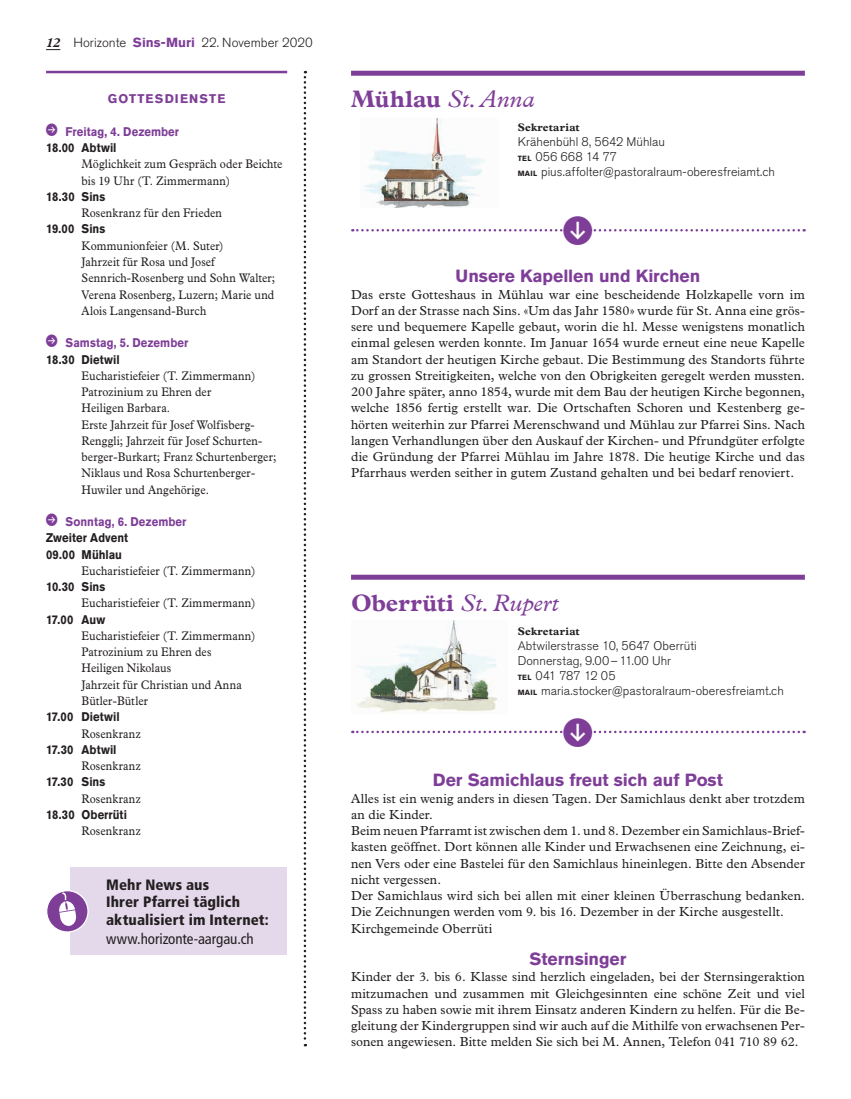
<style>
.page{position:relative;width:851px;height:1099px;background:#fff}
.page>*{position:absolute;margin:0;border:0;box-sizing:border-box;transform-origin:0 0}
.t1{font:italic 23.75px "Plantin MT Pro";letter-spacing:-.005em;color:#7e3e98}
.t2{font:700 17.5px "Akzidenz Grotesk Pro";letter-spacing:-.005em;color:#7e3e98}
.t3{font:900 condensed 15px/17.5px "Frutiger LT Std";letter-spacing:.01em;color:#231f20}
.t4{font:condensed 15px "Frutiger LT Std";letter-spacing:-.005em;color:#231f20}
.t5{font:13.12px/16.2px "Plantin Std";letter-spacing:.01em;color:#231f20;text-align:justify}
.t6{font:300 13.12px "Akzidenz Grotesk Pro";color:#231f20}
.t7{font:12.5px/16.2px "Plantin Std";letter-spacing:.01em;color:#231f20;scale:.9 1}
.t8{font:300 12.5px/15px "Akzidenz Grotesk Pro";letter-spacing:.005em;color:#231f20}
.t9{font:700 12.5px/16.2px "Akzidenz Grotesk Pro";letter-spacing:.005em;color:#231f20;scale:.9 1}
.t10{font:700 12.5px "Akzidenz Grotesk Pro";letter-spacing:.01em;color:#7e3e98;scale:.9 1}
.t11{font:700 12.5px "Akzidenz Grotesk Pro";letter-spacing:.09em;color:#7e3e98}
.t12{font:700 11px "Plantin MT Pro";letter-spacing:.025em;color:#231f20}
.s1{font-family:"Plantin MT Pro";font-weight:700;font-style:italic}
.s2{font-weight:700;color:#7e3e98}
.s3{font-weight:700;font-style:normal}
.s4{font-weight:700;font-size:7.5px}
</style>
<div class="page">
<svg style="left:46px;top:49px;width:14px;height:1px"></svg>
<svg style="left:303px;top:71px;width:3px;height:975px"></svg>
<hr style="left:46px;top:71px;width:241px;height:2px;background:#7e3e98">
<div style="left:351px;top:71px;width:453px;height:5px;background:#7e3e98"></div>
<img style="left:364px;top:119px;width:121px;height:88px">
<div style="left:351px;top:574px;width:453px;height:5px;background:#7e3e98"></div>
<img style="left:356px;top:621px;width:142px;height:92px">
<div style="left:71px;top:867px;width:216px;height:88px;background:#e3d9eb"></div>
<div style="left:47px;top:890px;width:41px;height:42px;background:#7e3e98;border-radius:50%"></div>
<div style="left:46px;top:890px;width:43px;height:42px;border:1px solid #fff;border-radius:50%"></div>
<svg style="left:58px;top:892px;width:19px;height:34px"></svg>
<svg style="left:352px;top:229px;width:452px;height:3px"></svg>
<svg style="left:352px;top:730px;width:452px;height:4px"></svg>
<p class="t6" style="left:46px;top:34px;width:268px"><span class="s1">12</span> Horizonte <span class="s2">Sins-Muri</span> 22. November 2020</p>
<p class="t11" style="left:108px;top:91px;width:119px">GOTTESDIENSTE</p>
<p class="t10" style="left:66px;top:123px;width:128px">Freitag, 4. Dezember</p>
<p class="t9" style="left:46px;top:139px;width:80px">18.00 Abtwil</p>
<p class="t7" style="left:82px;top:156px;width:225px">Möglichkeit zum Gespräch oder Beichte bis 19 Uhr (T. Zimmermann)</p>
<p class="t9" style="left:46px;top:188px;width:67px">18.30 Sins</p>
<p class="t7" style="left:82px;top:205px;width:157px">Rosenkranz für den Frieden</p>
<p class="t9" style="left:46px;top:221px;width:67px">19.00 Sins</p>
<p class="t7" style="left:82px;top:237px;width:217px">Kommunionfeier (M. Suter)<br>Jahrzeit für Rosa und Josef<br>Sennrich-Rosenberg und Sohn Walter;<br>Verena Rosenberg, Luzern; Marie und<br>Alois Langensand-Burch</p>
<p class="t10" style="left:66px;top:335px;width:138px">Samstag, 5. Dezember</p>
<p class="t9" style="left:46px;top:351px;width:83px">18.30 Dietwil</p>
<p class="t7" style="left:82px;top:367px;width:218px">Eucharistiefeier (T. Zimmermann)<br>Patrozinium zu Ehren der<br>Heiligen Barbara.<br>Erste Jahrzeit für Josef Wolfisberg-<br>Renggli; Jahrzeit für Josef Schurten&shy;berger-Burkart; Franz Schurtenberger;<br>Niklaus und Rosa Schurtenberger-<br>Huwiler und Angehörige.</p>
<p class="t10" style="left:66px;top:513px;width:136px">Sonntag, 6. Dezember</p>
<p class="t9" style="left:46px;top:529px;width:93px">Zweiter Advent<br>09.00 Mühlau</p>
<p class="t7" style="left:82px;top:562px;width:195px">Eucharistiefeier (T. Zimmermann)</p>
<p class="t9" style="left:46px;top:578px;width:67px">10.30 Sins</p>
<p class="t7" style="left:81px;top:595px;width:195px">Eucharistiefeier (T. Zimmermann)</p>
<p class="t9" style="left:46px;top:611px;width:67px">17.00 Auw</p>
<p class="t7" style="left:81px;top:627px;width:195px">Eucharistiefeier (T. Zimmermann)<br>Patrozinium zu Ehren des<br>Heiligen Nikolaus<br>Jahrzeit für Christian und Anna<br>Bütler-Bütler</p>
<p class="t9" style="left:46px;top:708px;width:83px">17.00 Dietwil</p>
<p class="t7" style="left:81px;top:725px;width:67px">Rosenkranz</p>
<p class="t9" style="left:46px;top:741px;width:80px">17.30 Abtwil</p>
<p class="t7" style="left:81px;top:757px;width:67px">Rosenkranz</p>
<p class="t9" style="left:46px;top:773px;width:67px">17.30 Sins</p>
<p class="t7" style="left:81px;top:790px;width:67px">Rosenkranz</p>
<p class="t9" style="left:46px;top:806px;width:91px">18.30 Oberrüti</p>
<p class="t7" style="left:81px;top:822px;width:67px">Rosenkranz</p>
<p class="t3" style="left:106px;top:875px;width:164px">Mehr News aus<br>Ihrer Pfarrei täglich aktualisiert im Internet:</p>
<p class="t4" style="left:106px;top:930px;width:149px">www.horizonte-aargau.ch</p>
<h1 class="t1" style="left:351px;top:85px;width:185px"><span class="s3">Mühlau</span> St.Anna</h1>
<p class="t12" style="left:517px;top:120px;width:64px">Sekretariat</p>
<p class="t8" style="left:517px;top:134px;width:259px">Krähenbühl 8, 5642 Mühlau<br><span class="s4">TEL</span> 056 668 14 77<br><span class="s4">MAIL</span> pius.affolter@pastoralraum-oberesfreiamt.ch</p>
<h2 class="t2" style="left:455px;top:265px;width:246px">Unsere Kapellen und Kirchen</h2>
<p class="t5" style="left:351px;top:286px;width:455px">Das erste Gotteshaus in Mühlau war eine bescheidende Holzkapelle vorn im Dorf an der Strasse nach Sins. «Um das Jahr 1580» wurde für St. Anna eine grös&shy;sere und bequemere Kapelle gebaut, worin die hl. Messe wenigstens monatlich einmal gelesen werden konnte. Im Januar 1654 wurde erneut eine neue Kapelle am Standort der heutigen Kirche gebaut. Die Bestimmung des Standorts führte zu grossen Streitigkeiten, welche von den Obrigkeiten geregelt werden mussten.<br>200 Jahre später, anno 1854, wurde mit dem Bau der heutigen Kirche begonnen, welche 1856 fertig erstellt war. Die Ortschaften Schoren und Kestenberg ge&shy;hörten weiterhin zur Pfarrei Merenschwand und Mühlau zur Pfarrei Sins. Nach langen Verhandlungen über den Auskauf der Kirchen- und Pfrundgüter erfolgte die Gründung der Pfarrei Mühlau im Jahre 1878. Die heutige Kirche und das Pfarrhaus werden seither in gutem Zustand gehalten und bei bedarf renoviert.</p>
<h1 class="t1" style="left:351px;top:589px;width:209px"><span class="s3">Oberrüti</span> St.Rupert</h1>
<p class="t12" style="left:517px;top:624px;width:64px">Sekretariat</p>
<p class="t8" style="left:517px;top:638px;width:267px">Abtwilerstrasse 10, 5647 Oberrüti<br>Donnerstag, 9.00–11.00 Uhr<br><span class="s4">TEL</span> 041 787 12 05<br><span class="s4">MAIL</span> maria.stocker@pastoralraum-oberesfreiamt.ch</p>
<h2 class="t2" style="left:433px;top:768px;width:292px">Der Samichlaus freut sich auf Post</h2>
<p class="t5" style="left:351px;top:790px;width:455px;text-align:left">Alles ist ein wenig anders in diesen Tagen. Der Samichlaus denkt aber trotzdem an die Kinder.<br>Beim neuen Pfarramt ist zwischen dem 1. und 8. Dezember ein Samichlaus-Brief&shy;kasten geöffnet. Dort können alle Kinder und Erwachsenen eine Zeichnung, ei&shy;nen Vers oder eine Bastelei für den Samichlaus hineinlegen. Bitte den Absender nicht vergessen.<br>Der Samichlaus wird sich bei allen mit einer kleinen Überraschung bedanken.<br>Die Zeichnungen werden vom 9. bis 16. Dezember in der Kirche ausgestellt.<br>Kirchgemeinde Oberrüti</p>
<h2 class="t2" style="left:529px;top:947px;width:98px">Sternsinger</h2>
<p class="t5" style="left:351px;top:968px;width:455px">Kinder der 3. bis 6. Klasse sind herzlich eingeladen, bei der Sternsingeraktion mitzumachen und zusammen mit Gleichgesinnten eine schöne Zeit und viel Spass zu haben sowie mit ihrem Einsatz anderen Kindern zu helfen. Für die Be&shy;gleitung der Kindergruppen sind wir auch auf die Mithilfe von erwachsenen Per&shy;sonen angewiesen. Bitte melden Sie sich bei M. Annen, Telefon 041 710 89 62.</p>
</div>
